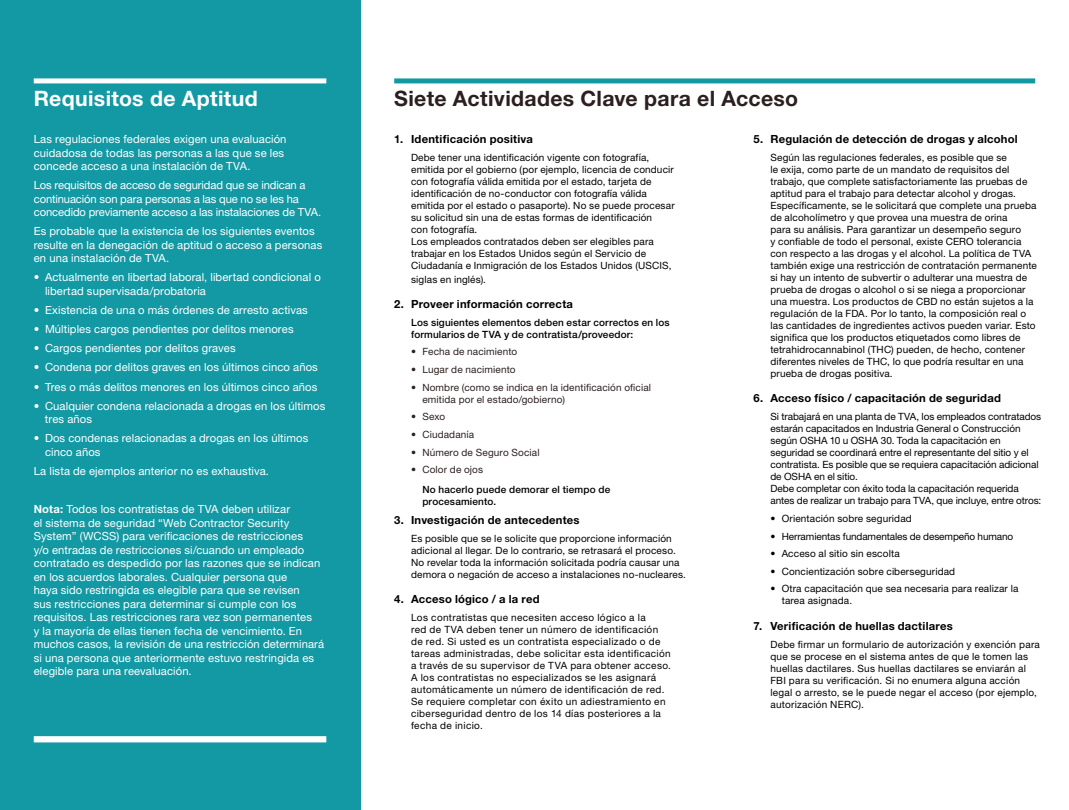
<style>
.page{position:relative;width:1069px;height:810px;background:#fff}
.page>*{position:absolute;margin:0;border:0;box-sizing:border-box;transform-origin:0 0}
.t1{font:700 21.25px "Helvetica Neue LT Std";letter-spacing:.015em;color:#2c1f1f}
.t2{font:700 21.25px "Helvetica Neue LT Std";letter-spacing:.015em;color:#fff}
.t3{font:11.25px/13.5px "Helvetica Neue LT Std";letter-spacing:.01em;color:#fff}
.t4{font:700 11.25px "Helvetica Neue LT Std";letter-spacing:.02em;color:#000}
.t5{font:11.25px/13.5px "Helvetica Neue LT Std";letter-spacing:-.01em;color:#fff}
.t6{font:10px/12px "Helvetica Neue LT Std";letter-spacing:.015em;color:#000}
.t7{font:10px/12px "Helvetica Neue LT Std";letter-spacing:.035em;color:#000}
.t8{font:10px/12px "Helvetica Neue LT Std";letter-spacing:-.005em;color:#000}
.t9{font:10px/12px "Helvetica Neue LT Std";letter-spacing:.015em;color:#2c1f1f}
.t10{font:500 10px/12px "Helvetica Neue LT Std";letter-spacing:.015em;color:#000}
.t11{font:10px "Helvetica Neue LT Std";letter-spacing:-.01em;color:#000}
.s1{font-weight:700}
</style>
<div class="page">
<div style="left:0;top:0;width:360px;height:810px;background:#1299a4"></div>
<div style="left:34px;top:78px;width:292px;height:5px;background:#fff"></div>
<div style="left:394px;top:78px;width:641px;height:5px;background:#1299a4"></div>
<div style="left:34px;top:736px;width:292px;height:6px;background:#fff"></div>
<h1 class="t2" style="left:34px;top:85px;width:226px">Requisitos de Aptitud</h1>
<p class="t3" style="left:34px;top:132px;width:254px">Las regulaciones federales exigen una evaluación cuidadosa de todas las personas a las que se les concede acceso a una instalación de TVA.</p>
<p class="t5" style="left:34px;top:178px;width:289px">Los requisitos de acceso de seguridad que se indican a continuación son para personas a las que no se les ha concedido previamente acceso a las instalaciones de TVA.</p>
<p class="t3" style="left:34px;top:224px;width:290px">Es probable que la existencia de los siguientes eventos resulte en la denegación de aptitud o acceso a personas en una instalación de TVA.</p>
<p class="t3" style="left:45px;top:271px;width:277px;text-indent:-11px">• Actualmente en libertad laboral, libertad condicional o libertad supervisada/probatoria</p>
<p class="t3" style="left:34px;top:303px;width:276px">• Existencia de una o más órdenes de arresto activas</p>
<p class="t3" style="left:34px;top:322px;width:261px">• Múltiples cargos pendientes por delitos menores</p>
<p class="t3" style="left:34px;top:341px;width:203px">• Cargos pendientes por delitos graves</p>
<p class="t3" style="left:34px;top:361px;width:286px">• Condena por delitos graves en los últimos cinco años</p>
<p class="t3" style="left:34px;top:380px;width:285px">• Tres o más delitos menores en los últimos cinco años</p>
<p class="t3" style="left:45px;top:399px;width:282px;text-indent:-11px">• Cualquier condena relacionada a drogas en los últimos tres años</p>
<p class="t3" style="left:45px;top:431px;width:265px;text-indent:-11px">• Dos condenas relacionadas a drogas en los últimos cinco años</p>
<p class="t3" style="left:34px;top:464px;width:237px">La lista de ejemplos anterior no es exhaustiva.</p>
<p class="t3" style="left:34px;top:502px;width:292px"><span class="s1">Nota:</span> Todos los contratistas de TVA deben utilizar<br>el sistema de seguridad “Web Contractor Security System” (WCSS) para verificaciones de restricciones<br>y/o entradas de restricciones si/cuando un empleado contratado es despedido por las razones que se indican en los acuerdos laborales. Cualquier persona que<br>haya sido restringida es elegible para que se revisen<br>sus restricciones para determinar si cumple con los requisitos. Las restricciones rara vez son permanentes<br>y la mayoría de ellas tienen fecha de vencimiento. En muchos casos, la revisión de una restricción determinará si una persona que anteriormente estuvo restringida es elegible para una reevaluación.</p>
<h1 class="t1" style="left:394px;top:85px;width:405px">Siete Actividades Clave para el Acceso</h1>
<p class="t4" style="left:394px;top:132px;width:140px">1. Identificación positiva</p>
<p class="t6" style="left:411px;top:151px;width:265px">Debe tener una identificación vigente con fotografía, emitida por el gobierno (por ejemplo, licencia de conducir con fotografía válida emitida por el estado, tarjeta de identificación de no-conductor con fotografía válida emitida por el estado o pasaporte). No se puede procesar su solicitud sin una de estas formas de identificación<br>con fotografía.<br>Los empleados contratados deben ser elegibles para trabajar en los Estados Unidos según el Servicio de Ciudadanía e Inmigración de los Estados Unidos (USCIS,</p>
<p class="t6" style="left:411px;top:273px;width:76px">siglas en inglés).</p>
<p class="t4" style="left:394px;top:297px;width:180px">2. Proveer información correcta</p>
<p class="t10" style="left:411px;top:316px;width:260px">Los siguientes elementos deben estar correctos en los formularios de TVA y de contratista/proveedor:</p>
<p class="t9" style="left:411px;top:346px;width:108px">• Fecha de nacimiento</p>
<p class="t9" style="left:411px;top:363px;width:106px">• Lugar de nacimiento</p>
<p class="t9" style="left:422px;top:381px;width:230px;text-indent:-11px">• Nombre (como se indica en la identificación oficial emitida por el estado/gobierno)</p>
<p class="t9" style="left:411px;top:411px;width:36px">• Sexo</p>
<p class="t9" style="left:411px;top:428px;width:65px">• Ciudadanía</p>
<p class="t9" style="left:411px;top:446px;width:130px">• Número de Seguro Social</p>
<p class="t9" style="left:411px;top:463px;width:74px">• Color de ojos</p>
<p class="t10" style="left:422px;top:483px;width:189px">No hacerlo puede demorar el tiempo de procesamiento.</p>
<p class="t4" style="left:394px;top:513px;width:187px">3. Investigación de antecedentes</p>
<p class="t6" style="left:411px;top:532px;width:276px">Es posible que se le solicite que proporcione información adicional al llegar. De lo contrario, se retrasará el proceso.<br>No revelar toda la información solicitada podría causar una demora o negación de acceso a instalaciones no-nucleares.</p>
<p class="t4" style="left:394px;top:592px;width:147px">4. Acceso lógico / a la red</p>
<p class="t7" style="left:411px;top:611px;width:261px">Los contratistas que necesiten acceso lógico a la<br>red de TVA deben tener un número de identificación de red. Si usted es un contratista especializado o de tareas administradas, debe solicitar esta identificación a través de su supervisor de TVA para obtener acceso.<br>A los contratistas no especializados se les asignará automáticamente un número de identificación de red.<br>Se requiere completar con éxito un adiestramiento en ciberseguridad dentro de los 14 días posteriores a la fecha de inicio.</p>
<p class="t4" style="left:753px;top:132px;width:266px">5. Regulación de detección de drogas y alcohol</p>
<p class="t6" style="left:770px;top:151px;width:268px">Según las regulaciones federales, es posible que se<br>le exija, como parte de un mandato de requisitos del trabajo, que complete satisfactoriamente las pruebas de aptitud para el trabajo para detectar alcohol y drogas.<br>Específicamente, se le solicitará que complete una prueba de alcoholímetro y que provea una muestra de orina<br>para su análisis. Para garantizar un desempeño seguro<br>y confiable de todo el personal, existe CERO tolerancia con respecto a las drogas y el alcohol. La política de TVA también exige una restricción de contratación permanente si hay un intento de subvertir o adulterar una muestra de prueba de drogas o alcohol o si se niega a proporcionar una muestra. Los productos de CBD no están sujetos a la regulación de la FDA. Por lo tanto, la composición real o las cantidades de ingredientes activos pueden variar. Esto significa que los productos etiquetados como libres de tetrahidrocannabinol (THC) pueden, de hecho, contener diferentes niveles de THC, lo que podría resultar en una prueba de drogas positiva.</p>
<p class="t4" style="left:753px;top:391px;width:249px">6. Acceso físico / capacitación de seguridad</p>
<p class="t8" style="left:770px;top:411px;width:272px">Si trabajará en una planta de TVA, los empleados contratados estarán capacitados en Industria General o Construcción según OSHA 10 u OSHA 30. Toda la capacitación en seguridad se coordinará entre el representante del sitio y el contratista. Es posible que se requiera capacitación adicional de OSHA en el sitio.<br>Debe completar con éxito toda la capacitación requerida antes de realizar un trabajo para TVA, que incluye, entre otros:</p>
<p class="t6" style="left:770px;top:512px;width:143px">• Orientación sobre seguridad</p>
<p class="t11" style="left:770px;top:530px;width:244px">• Herramientas fundamentales de desempeño humano</p>
<p class="t6" style="left:770px;top:547px;width:131px">• Acceso al sitio sin escolta</p>
<p class="t6" style="left:770px;top:565px;width:186px">• Concientización sobre ciberseguridad</p>
<p class="t6" style="left:782px;top:583px;width:238px;text-indent:-11px">• Otra capacitación que sea necesaria para realizar la tarea asignada.</p>
<p class="t4" style="left:753px;top:619px;width:201px">7. Verificación de huellas dactilares</p>
<p class="t6" style="left:770px;top:638px;width:271px">Debe firmar un formulario de autorización y exención para que se procese en el sistema antes de que le tomen las huellas dactilares. Sus huellas dactilares se enviarán al FBI para su verificación. Si no enumera alguna acción legal o arresto, se le puede negar el acceso (por ejemplo, autorización NERC).</p>
</div>
